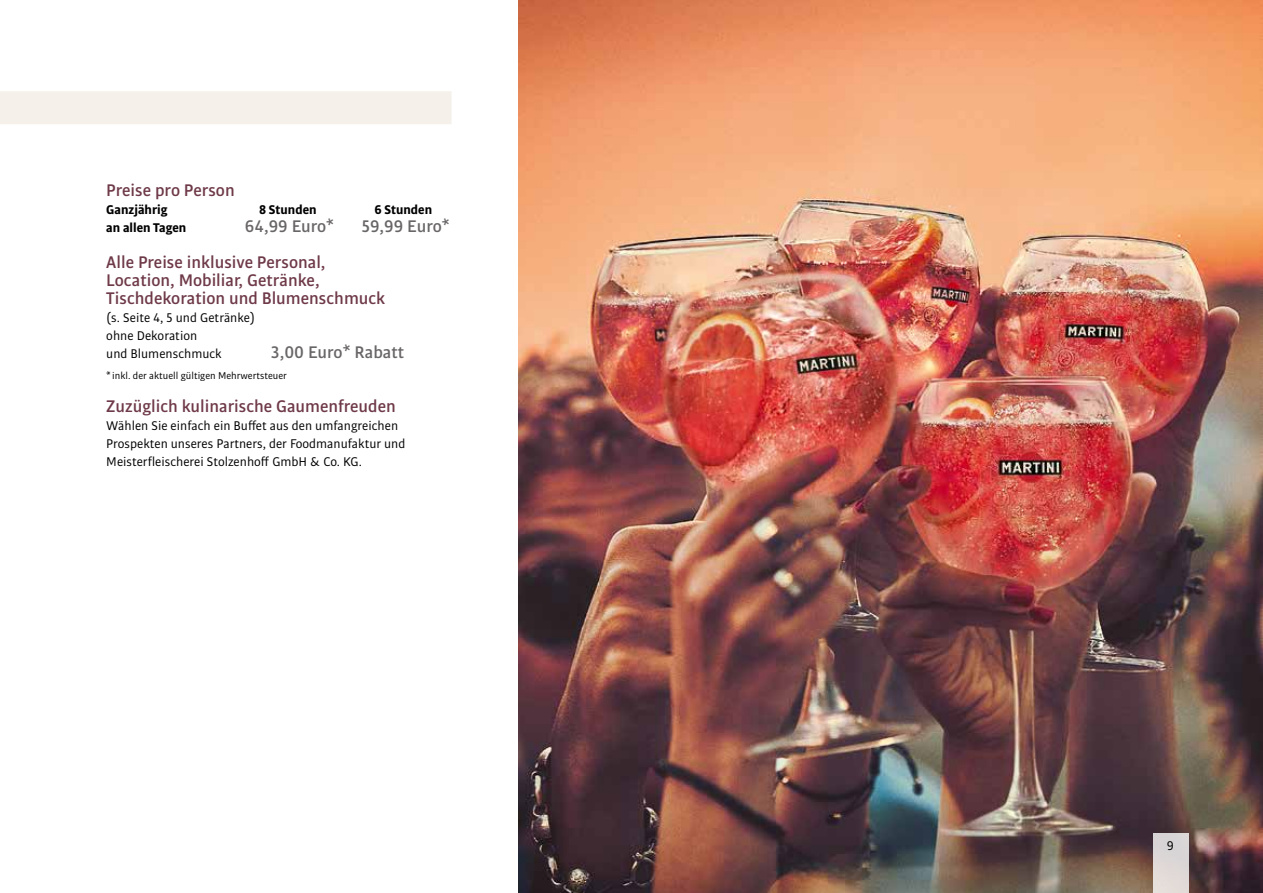
<style>
.page{position:relative;width:1263px;height:893px;background:#fff}
.page>*{position:absolute;margin:0;border:0;box-sizing:border-box;transform-origin:0 0}
.t1{font:500 18px/18px "Bulo";color:#6e3948}
.t2{font:500 18px "Bulo";color:#696668}
.t3{font:13.5px/18px "Bulo";color:#000}
.t4{font:700 13.5px "Bulo";color:#000}
.t5{font:10.5px "Bulo";color:#000}
</style>
<div class="page">
<div style="left:0;top:91px;width:451px;height:33px;background:#f5f0e9"></div>
<img style="left:519px;top:0;width:744px;height:893px">
<div style="left:1153px;top:834px;width:35px;height:59px;background:#ddd7d7"></div>
<h1 class="t1" style="left:106px;top:181px;width:130px">Preise pro Person</h1>
<p class="t4" style="left:106px;top:201px;width:63px">Ganzjährig</p>
<p class="t4" style="left:259px;top:201px;width:59px">8 Stunden</p>
<p class="t4" style="left:374px;top:201px;width:59px">6 Stunden</p>
<p class="t4" style="left:106px;top:219px;width:82px">an allen Tagen</p>
<h1 class="t2" style="left:245px;top:215px;width:91px">64,99 Euro*</h1>
<h1 class="t2" style="left:362px;top:215px;width:90px">59,99 Euro*</h1>
<h1 class="t1" style="left:106px;top:253px;width:280px">Alle Preise inklusive Personal,<br>Location, Mobiliar, Getränke,<br>Tischdekoration und Blumenschmuck</h1>
<p class="t3" style="left:106px;top:309px;width:150px">(s. Seite 4, 5 und Getränke) ohne Dekoration<br>und Blumenschmuck</p>
<h1 class="t2" style="left:271px;top:341px;width:135px">3,00 Euro* Rabatt</h1>
<p class="t5" style="left:106px;top:369px;width:182px">* inkl. der aktuell gültigen Mehrwertsteuer</p>
<h1 class="t1" style="left:106px;top:397px;width:291px">Zuzüglich kulinarische Gaumenfreuden</h1>
<p class="t3" style="left:106px;top:417px;width:301px">Wählen Sie einfach ein Buffet aus den umfangreichen<br>Prospekten unseres Partners, der Foodmanufaktur und<br>Meisterfleischerei Stolzenhoff GmbH &amp; Co. KG.</p>
<p class="t3" style="left:1167px;top:836px;width:9px">9</p>
</div>
